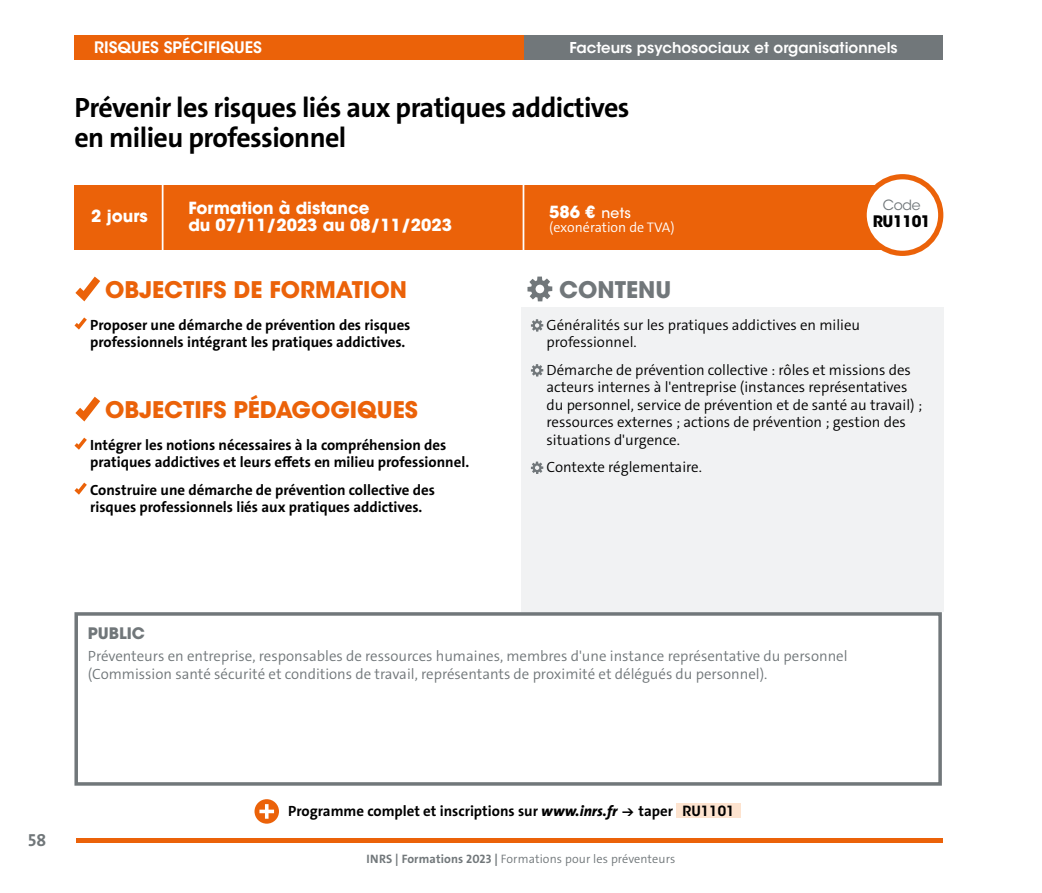
<style>
.page{position:relative;width:1042px;height:893px;background:#fff}
.page>*{position:absolute;margin:0;border:0;box-sizing:border-box;transform-origin:0 0}
.t1{font:700 28px/29.8px "The Sans C4 s";letter-spacing:-.02em;color:#000}
.t2{font:700 22.75px "ITC Avant Garde Std";color:#eb6209}
.t3{font:700 22.75px "ITC Avant Garde Std";color:#71777a}
.t4{font:700 17.5px "The Sans C4 s";color:#71777a}
.t5{font:700 16.62px/17.5px "ITC Avant Garde Std";color:#fff}
.t6{font:600 15.75px "ITC Avant Garde Std";color:#fff}
.t7{font:700 15.75px "ITC Avant Garde Std";color:#71777a}
.t8{font:700 15.75px "ITC Avant Garde Std";letter-spacing:-.03em;color:#000}
.t9{font:700 14.88px/17.5px "The Sans C4 s";color:#000}
.t10{font:300 14.88px/17.5px "The Sans C4 s";color:#000}
.t11{font:300 14.88px/17.5px "The Sans C4 s";color:#71777a}
.t12{font:600 14.88px "ITC Avant Garde Std";color:#fff}
.t13{font:300 14px "The Sans C4 s";color:#fff}
.t14{font:14px "ITC Avant Garde Std";color:#71777a}
.t15{font:300 12.25px "The Sans C4 s";letter-spacing:.01em;color:#71777a}
.s1{font-weight:500;font-size:14px}
.s2{font-weight:800;font-style:italic}
.s3{font-family:"Flesh Plain";font-weight:400}
.s4{font-family:"ITC Avant Garde Std";font-weight:600;font-size:14px}
.s5{font-weight:700}
</style>
<div class="page">
<div style="left:76px;top:838px;width:867px;height:5px;background:#eb6209"></div>
<div style="left:74px;top:35px;width:565px;height:25px;background:#eb6209"></div>
<svg style="left:527px;top:277px;width:25px;height:24px"></svg>
<svg style="left:75px;top:277px;width:25px;height:24px"></svg>
<svg style="left:254px;top:799px;width:25px;height:25px"></svg>
<hr style="left:259px;top:810px;width:15px;height:3px;background:#fff">
<hr style="left:265px;top:804px;width:3px;height:15px;background:#fff">
<div style="left:74px;top:185px;width:834px;height:65px;background:#eb6209"></div>
<hr style="left:162px;top:173px;width:1px;height:87px;background:#fff">
<hr style="left:522px;top:162px;width:2px;height:112px;background:#fff">
<div style="left:676px;top:804px;width:65px;height:14px;background:#fde3cf"></div>
<svg style="left:75px;top:397px;width:25px;height:24px"></svg>
<svg style="left:74px;top:438px;width:13px;height:12px"></svg>
<svg style="left:74px;top:483px;width:13px;height:12px"></svg>
<svg style="left:74px;top:317px;width:13px;height:13px"></svg>
<div style="left:521px;top:308px;width:422px;height:304px;background:#f1f2f3"></div>
<svg style="left:531px;top:319px;width:12px;height:13px"></svg>
<svg style="left:531px;top:364px;width:12px;height:13px"></svg>
<svg style="left:531px;top:462px;width:12px;height:12px"></svg>
<div style="left:74px;top:612px;width:868px;height:174px;border:4px solid #71777a"></div>
<div style="left:864px;top:177px;width:77px;height:76px;background:#fff;border-radius:50%"></div>
<div style="left:861px;top:174px;width:82px;height:82px;border:5px solid #eb6209;border-radius:50%"></div>
<div style="left:524px;top:35px;width:419px;height:25px;background:#71777a"></div>
<p class="t6" style="left:94px;top:37px;width:169px">RISQUES SPÉCIFIQUES</p>
<p class="t12" style="left:569px;top:38px;width:330px">Facteurs psychosociaux et organisationnels</p>
<h1 class="t1" style="left:74px;top:93px;width:556px">Prévenir les risques liés aux pratiques addictives en milieu professionnel</h1>
<p class="t5" style="left:91px;top:207px;width:58px">2 jours</p>
<p class="t5" style="left:188px;top:199px;width:265px">Formation à distance<br>du 07/11/2023 au 08/11/2023</p>
<p class="t5" style="left:549px;top:203px;width:83px">586 € <span class="s1">nets</span></p>
<p class="t13" style="left:549px;top:219px;width:127px">(exonération de TVA)</p>
<h2 class="t2" style="left:105px;top:275px;width:304px">OBJECTIFS DE FORMATION</h2>
<h2 class="t3" style="left:559px;top:275px;width:114px">CONTENU</h2>
<p class="t14" style="left:883px;top:196px;width:39px">Code</p>
<p class="t8" style="left:873px;top:211px;width:59px">RU1101</p>
<p class="t9" style="left:90px;top:316px;width:322px">Proposer une démarche de prévention des risques professionnels intégrant les pratiques addictives.</p>
<p class="t10" style="left:546px;top:316px;width:315px">Généralités sur les pratiques addictives en milieu professionnel.</p>
<p class="t10" style="left:546px;top:361px;width:377px">Démarche de prévention collective : rôles et missions des acteurs internes à l'entreprise (instances représentatives du personnel, service de prévention et de santé au travail) ; ressources externes ; actions de prévention ; gestion des situations d'urgence.</p>
<p class="t10" style="left:546px;top:459px;width:157px">Contexte réglementaire.</p>
<h2 class="t2" style="left:105px;top:395px;width:314px">OBJECTIFS PÉDAGOGIQUES</h2>
<p class="t9" style="left:90px;top:436px;width:380px">Intégrer les notions nécessaires à la compréhension des pratiques addictives et leurs effets en milieu professionnel.</p>
<p class="t9" style="left:90px;top:481px;width:346px">Construire une démarche de prévention collective des risques professionnels liés aux pratiques addictives.</p>
<p class="t7" style="left:88px;top:622px;width:59px">PUBLIC</p>
<p class="t11" style="left:88px;top:647px;width:761px">Préventeurs en entreprise, responsables de ressources humaines, membres d'une instance représentative du personnel (Commission santé sécurité et conditions de travail, représentants de proximité et délégués du personnel).</p>
<p class="t4" style="left:28px;top:829px;width:19px">58</p>
<p class="t9" style="left:288px;top:802px;width:448px">Programme complet et inscriptions sur <span class="s2">www.inrs.fr</span> <span class="s3">Q</span> taper <span class="s4">RU1101</span></p>
<p class="t15" style="left:366px;top:851px;width:310px"><span class="s5">INRS | Formations 2023 |</span> Formations pour les préventeurs</p>
</div>
